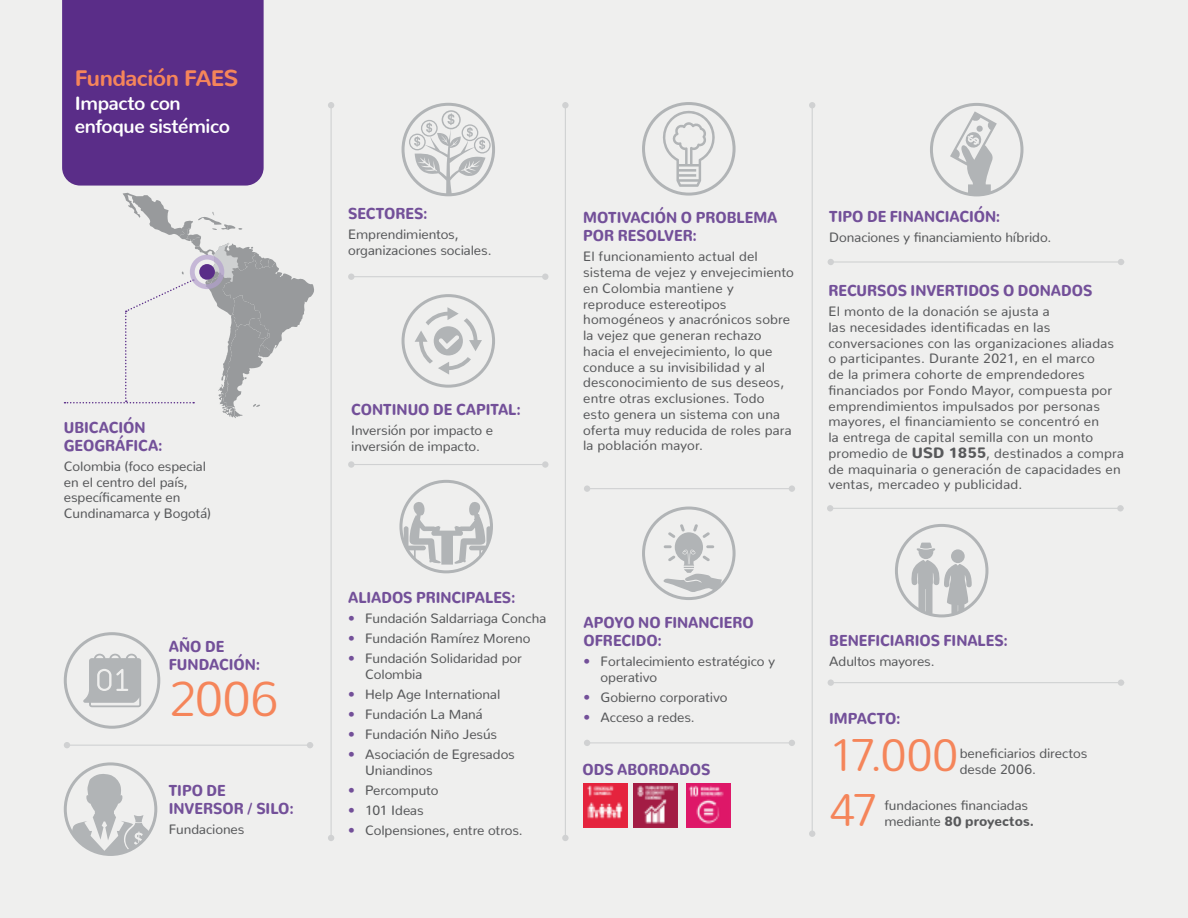
<style>
.page{position:relative;width:1188px;height:918px;background:#efefee}
.page>*{position:absolute;margin:0;border:0;box-sizing:border-box;transform-origin:0 0}
.t1{font:300 49.2px "Nunito";color:#f5855a}
.t2{font:300 45.45px/55.5px "Nunito";letter-spacing:-.025em;color:#f5855a}
.t3{font:800 22.35px "Nunito";letter-spacing:-.025em;color:#f5855a}
.t4{font:700 19.2px/22.5px "Nunito";letter-spacing:-.02em;color:#fff}
.t5{font:900 15.75px/18px "Nunito";color:#735099;scale:.9 1}
.t6{font:13.5px/15.8px "Nunito";letter-spacing:.005em;color:#58595b}
.t7{font:13.5px "Nunito";letter-spacing:-.015em;color:#58595b}
.s1{font-weight:900;font-size:15px}
.s2{font-weight:600;color:#735099}
.s3{font-weight:900}
</style>
<div class="page">
<div style="left:62px;top:0;width:202px;height:186px;background:#5a2d88"></div>
<hr style="left:812px;top:104px;width:1px;height:727px;background:#b1b4b6">
<svg style="left:809px;top:102px;width:6px;height:6px"></svg>
<svg style="left:809px;top:831px;width:6px;height:6px"></svg>
<hr style="left:565px;top:102px;width:1px;height:733px;background:#b1b4b6">
<div style="left:562px;top:102px;width:7px;height:6px;background:#d0d1d2;border-radius:50%"></div>
<div style="left:562px;top:835px;width:7px;height:6px;background:#d0d1d2;border-radius:50%"></div>
<svg style="left:404px;top:500px;width:87px;height:65px"></svg>
<div style="left:399px;top:480px;width:94px;height:93px;border:3px solid #b1b4b6;border-radius:50%"></div>
<svg style="left:950px;top:111px;width:47px;height:84px"></svg>
<div style="left:930px;top:103px;width:93px;height:93px;border:3px solid #b1b4b6;border-radius:50%"></div>
<hr style="left:331px;top:102px;width:1px;height:733px;background:#b1b4b6">
<svg style="left:328px;top:102px;width:6px;height:6px"></svg>
<svg style="left:328px;top:835px;width:6px;height:6px"></svg>
<svg style="left:71px;top:772px;width:81px;height:82px"></svg>
<div style="left:64px;top:762px;width:93px;height:94px;border:3px solid #b1b4b6;border-radius:50%"></div>
<svg style="left:409px;top:110px;width:82px;height:85px"></svg>
<div style="left:402px;top:103px;width:93px;height:93px;border:3px solid #b1b4b6;border-radius:50%"></div>
<hr style="left:588px;top:488px;width:207px;height:1px;background:#b1b4b6">
<div style="left:789px;top:485px;width:6px;height:7px;background:#d0d1d2;border-radius:50%"></div>
<div style="left:584px;top:485px;width:6px;height:7px;background:#d0d1d2;border-radius:50%"></div>
<hr style="left:588px;top:742px;width:207px;height:1px;background:#b1b4b6">
<svg style="left:789px;top:740px;width:6px;height:6px"></svg>
<svg style="left:584px;top:740px;width:6px;height:6px"></svg>
<hr style="left:68px;top:745px;width:245px;height:1px;background:#b1b4b6">
<svg style="left:307px;top:742px;width:6px;height:6px"></svg>
<svg style="left:64px;top:742px;width:6px;height:6px"></svg>
<hr style="left:353px;top:276px;width:194px;height:1px;background:#b1b4b6">
<div style="left:542px;top:274px;width:7px;height:6px;background:#d0d1d2;border-radius:50%"></div>
<svg style="left:348px;top:274px;width:6px;height:6px"></svg>
<hr style="left:353px;top:464px;width:194px;height:1px;background:#b1b4b6">
<div style="left:542px;top:461px;width:7px;height:7px;background:#d0d1d2;border-radius:50%"></div>
<div style="left:348px;top:461px;width:6px;height:7px;background:#d0d1d2;border-radius:50%"></div>
<svg style="left:911px;top:543px;width:61px;height:73px"></svg>
<div style="left:895px;top:524px;width:93px;height:93px;border:3px solid #b1b4b6;border-radius:50%"></div>
<svg style="left:659px;top:107px;width:59px;height:80px"></svg>
<div style="left:642px;top:102px;width:94px;height:94px;border:3px solid #b1b4b6;border-radius:50%"></div>
<svg style="left:65px;top:193px;width:249px;height:225px"></svg>
<div style="left:199px;top:264px;width:16px;height:16px;background:#5a2d88;border-radius:50%"></div>
<div style="left:190px;top:255px;width:34px;height:34px;border:5px solid #b3a0cd;border-radius:50%"></div>
<svg style="left:83px;top:654px;width:58px;height:53px"></svg>
<div style="left:64px;top:632px;width:96px;height:97px;border:3px solid #b1b4b6;border-radius:50%"></div>
<hr style="left:831px;top:508px;width:293px;height:1px;background:#b1b4b6">
<div style="left:1117px;top:505px;width:7px;height:7px;background:#d0d1d2;border-radius:50%"></div>
<div style="left:827px;top:505px;width:6px;height:7px;background:#d0d1d2;border-radius:50%"></div>
<hr style="left:831px;top:261px;width:293px;height:2px;background:#b1b4b6">
<svg style="left:1118px;top:259px;width:6px;height:6px"></svg>
<svg style="left:828px;top:259px;width:6px;height:6px"></svg>
<hr style="left:831px;top:682px;width:293px;height:1px;background:#b1b4b6">
<div style="left:1118px;top:679px;width:6px;height:7px;background:#d0d1d2;border-radius:50%"></div>
<div style="left:828px;top:679px;width:6px;height:7px;background:#d0d1d2;border-radius:50%"></div>
<img style="left:584px;top:783px;width:44px;height:44px">
<img style="left:634px;top:783px;width:44px;height:44px">
<img style="left:686px;top:783px;width:44px;height:44px">
<svg style="left:663px;top:524px;width:59px;height:69px"></svg>
<div style="left:642px;top:507px;width:94px;height:93px;border:3px solid #b1b4b6;border-radius:50%"></div>
<svg style="left:415px;top:307px;width:67px;height:68px"></svg>
<div style="left:402px;top:294px;width:93px;height:94px;border:3px solid #b1b4b6;border-radius:50%"></div>
<h3 class="t3" style="left:75px;top:58px;width:165px">Fundación FAES</h3>
<h3 class="t4" style="left:75px;top:90px;width:157px">Impacto con enfoque sistémico</h3>
<p class="t5" style="left:64px;top:416px;width:111px">UBICACIÓN<br>GEOGRÁFICA:</p>
<p class="t6" style="left:64px;top:457px;width:149px">Colombia (foco especial en el centro del país, específicamente en<br>Cundinamarca y Bogotá)</p>
<p class="t5" style="left:169px;top:636px;width:103px">AÑO DE<br>FUNDACIÓN:</p>
<h1 class="t1" style="left:169px;top:657px;width:111px">2006</h1>
<p class="t5" style="left:169px;top:780px;width:140px">TIPO DE<br>INVERSOR / SILO:</p>
<p class="t6" style="left:169px;top:820px;width:77px">Fundaciones</p>
<p class="t5" style="left:348px;top:202px;width:90px">SECTORES:</p>
<p class="t6" style="left:348px;top:225px;width:145px">Emprendimientos, organizaciones sociales.</p>
<p class="t5" style="left:351px;top:398px;width:190px">CONTINUO DE CAPITAL:</p>
<p class="t6" style="left:351px;top:421px;width:143px">Inversión por impacto e inversión de impacto.</p>
<p class="t5" style="left:583px;top:207px;width:217px">MOTIVACIÓN O PROBLEMA<br>POR RESOLVER:</p>
<p class="t6" style="left:583px;top:247px;width:212px">El funcionamiento actual del sistema de vejez y envejecimiento en Colombia mantiene y reproduce estereotipos homogéneos y anacrónicos sobre la vejez que generan rechazo hacia el envejecimiento, lo que conduce a su invisibilidad y al desconocimiento de sus deseos, entre otras exclusiones. Todo esto genera un sistema con una oferta muy reducida de roles para la población mayor.</p>
<p class="t5" style="left:829px;top:206px;width:192px">TIPO DE FINANCIACIÓN:</p>
<p class="t6" style="left:829px;top:228px;width:224px">Donaciones y financiamiento híbrido.</p>
<p class="t5" style="left:828px;top:280px;width:295px">RECURSOS INVERTIDOS O DONADOS</p>
<p class="t6" style="left:828px;top:302px;width:297px">El monto de la donación se ajusta a<br>las necesidades identificadas en las conversaciones con las organizaciones aliadas o participantes. Durante 2021, en el marco<br>de la primera cohorte de emprendedores financiados por Fondo Mayor, compuesta por emprendimientos impulsados por personas mayores, el financiamiento se concentró en<br>la entrega de capital semilla con un monto promedio de <span class="s1">USD 1855</span>, destinados a compra de maquinaria o generación de capacidades en ventas, mercadeo y publicidad.</p>
<p class="t5" style="left:348px;top:587px;width:187px">ALIADOS PRINCIPALES:</p>
<p class="t6" style="left:348px;top:609px;width:200px"><span class="s2">•</span> Fundación Saldarriaga Concha</p>
<p class="t6" style="left:348px;top:629px;width:184px"><span class="s2">•</span> Fundación Ramírez Moreno</p>
<p class="t6" style="left:365px;top:649px;width:158px;text-indent:-17px"><span class="s2">•</span> Fundación Solidaridad por<br>Colombia</p>
<p class="t6" style="left:348px;top:685px;width:154px"><span class="s2">•</span> Help Age International</p>
<p class="t6" style="left:348px;top:705px;width:136px"><span class="s2">•</span> Fundación La Maná</p>
<p class="t6" style="left:348px;top:725px;width:151px"><span class="s2">•</span> Fundación Niño Jesús</p>
<p class="t6" style="left:365px;top:745px;width:151px;text-indent:-17px"><span class="s2">•</span> Asociación de Egresados<br>Uniandinos</p>
<p class="t6" style="left:348px;top:781px;width:92px"><span class="s2">•</span> Percomputo</p>
<p class="t6" style="left:348px;top:801px;width:77px"><span class="s2">•</span> 101 Ideas</p>
<p class="t6" style="left:348px;top:821px;width:176px"><span class="s2">•</span> Colpensiones, entre otros.</p>
<p class="t5" style="left:584px;top:612px;width:191px">APOYO NO FINANCIERO<br>OFRECIDO:</p>
<p class="t6" style="left:601px;top:652px;width:176px;text-indent:-17px"><span class="s2">•</span> Fortalecimiento estratégico y operativo</p>
<p class="t6" style="left:584px;top:688px;width:145px"><span class="s2">•</span> Gobierno corporativo</p>
<p class="t7" style="left:584px;top:706px;width:113px"><span class="s2">•</span> Acceso a redes.</p>
<p class="t5" style="left:583px;top:758px;width:144px">ODS ABORDADOS</p>
<p class="t5" style="left:829px;top:630px;width:200px">BENEFICIARIOS FINALES:</p>
<p class="t6" style="left:829px;top:652px;width:107px">Adultos mayores.</p>
<p class="t5" style="left:829px;top:707px;width:81px">IMPACTO:</p>
<h2 class="t2" style="left:829px;top:722px;width:130px">17.000<br>47</h2>
<p class="t6" style="left:960px;top:744px;width:129px">beneficiarios directos desde 2006.</p>
<p class="t6" style="left:884px;top:796px;width:151px">fundaciones financiadas mediante <span class="s3">80 proyectos.</span></p>
</div>
